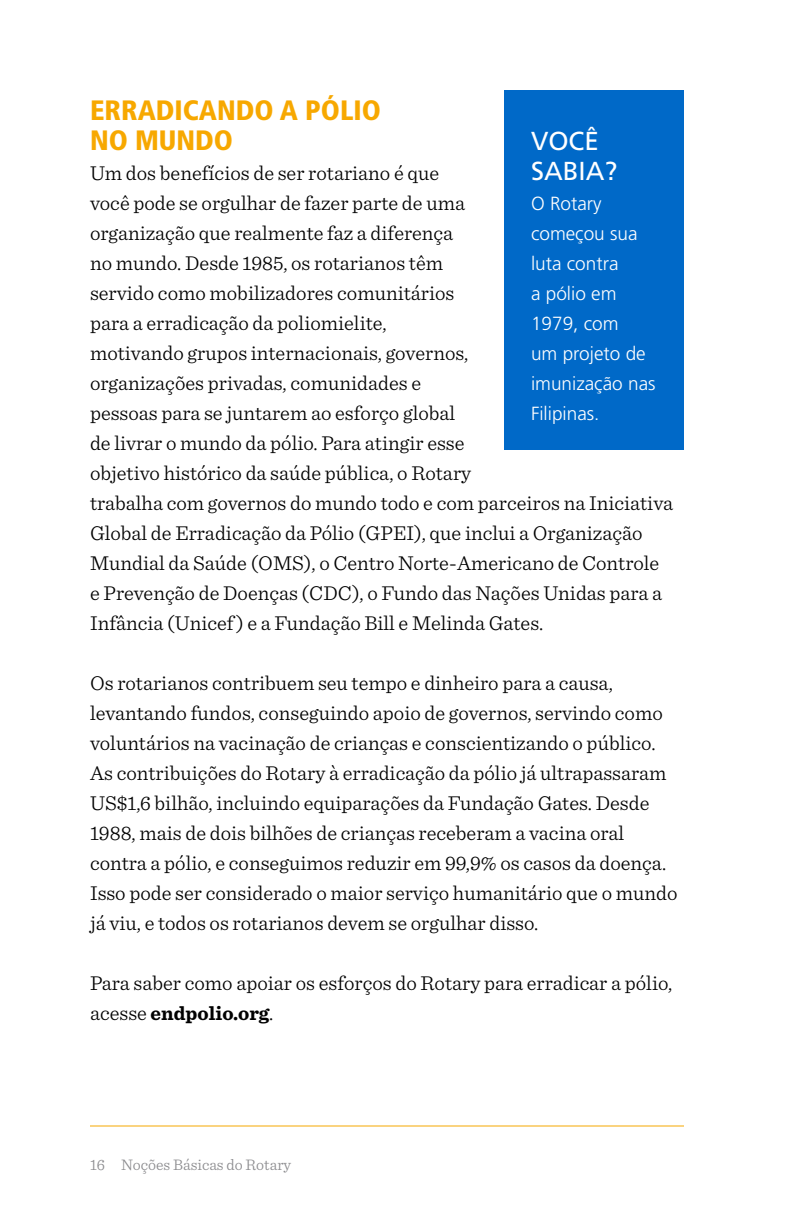
<style>
.page{position:relative;width:792px;height:1224px;background:#fff}
.page>*{position:absolute;margin:0;border:0;box-sizing:border-box;transform-origin:0 0}
.t1{font:900 condensed 28px/30px "Frutiger LT Std";color:#f7a800}
.t2{font:26px/30px "Frutiger LT Std";color:#fff}
.t3{font:300 21px/30px "Sentinel";color:#000}
.t4{font:700 20px "Sentinel";color:#000}
.t5{font:300 19px/30px "Frutiger LT Std";color:#fff}
.t6{font:300 16px "Sentinel";color:#8a8a8d}
.s1{font-weight:300;font-size:21px}
</style>
<div class="page">
<hr style="left:90px;top:1126px;width:594px;height:1px;background:#f7a800">
<div style="left:504px;top:90px;width:180px;height:360px;background:#0069c8"></div>
<h1 class="t1" style="left:90px;top:95px;width:292px">ERRADICANDO A PÓLIO<br>NO MUNDO</h1>
<p class="t3" style="left:90px;top:157px;width:585px">Um dos benefícios de ser rotariano é que<br>você pode se orgulhar de fazer parte de uma<br>organização que realmente faz a diferença<br>no mundo. Desde 1985, os rotarianos têm<br>servido como mobilizadores comunitários<br>para a erradicação da poliomielite,<br>motivando grupos internacionais, governos,<br>organizações privadas, comunidades e<br>pessoas para se juntarem ao esforço global<br>de livrar o mundo da pólio. Para atingir esse<br>objetivo histórico da saúde pública, o Rotary<br>trabalha com governos do mundo todo e com parceiros na Iniciativa Global de Erradicação da Pólio (GPEI), que inclui a Organização Mundial da Saúde (OMS), o Centro Norte-Americano de Controle e Prevenção de Doenças (CDC), o Fundo das Nações Unidas para a Infância (Unicef ) e a Fundação Bill e Melinda Gates.</p>
<p class="t2" style="left:531px;top:126px;width:88px">VOCÊ<br>SABIA?</p>
<p class="t5" style="left:531px;top:189px;width:126px">O Rotary começou sua luta contra<br>a pólio em<br>1979, com<br>um projeto de imunização nas<br>Filipinas.</p>
<p class="t3" style="left:90px;top:667px;width:589px">Os rotarianos contribuem seu tempo e dinheiro para a causa, levantando fundos, conseguindo apoio de governos, servindo como voluntários na vacinação de crianças e conscientizando o público.<br>As contribuições do Rotary à erradicação da pólio já ultrapassaram US$1,6 bilhão, incluindo equiparações da Fundação Gates. Desde 1988, mais de dois bilhões de crianças receberam a vacina oral contra a pólio, e conseguimos reduzir em 99,9% os casos da doença.<br>Isso pode ser considerado o maior serviço humanitário que o mundo já viu, e todos os rotarianos devem se orgulhar disso.</p>
<p class="t3" style="left:90px;top:967px;width:584px">Para saber como apoiar os esforços do Rotary para erradicar a pólio,</p>
<p class="t4" style="left:90px;top:998px;width:185px"><span class="s1">acesse</span> endpolio.org<span class="s1">.</span></p>
<p class="t6" style="left:90px;top:1153px;width:203px">16 Noções Básicas do Rotary</p>
</div>
